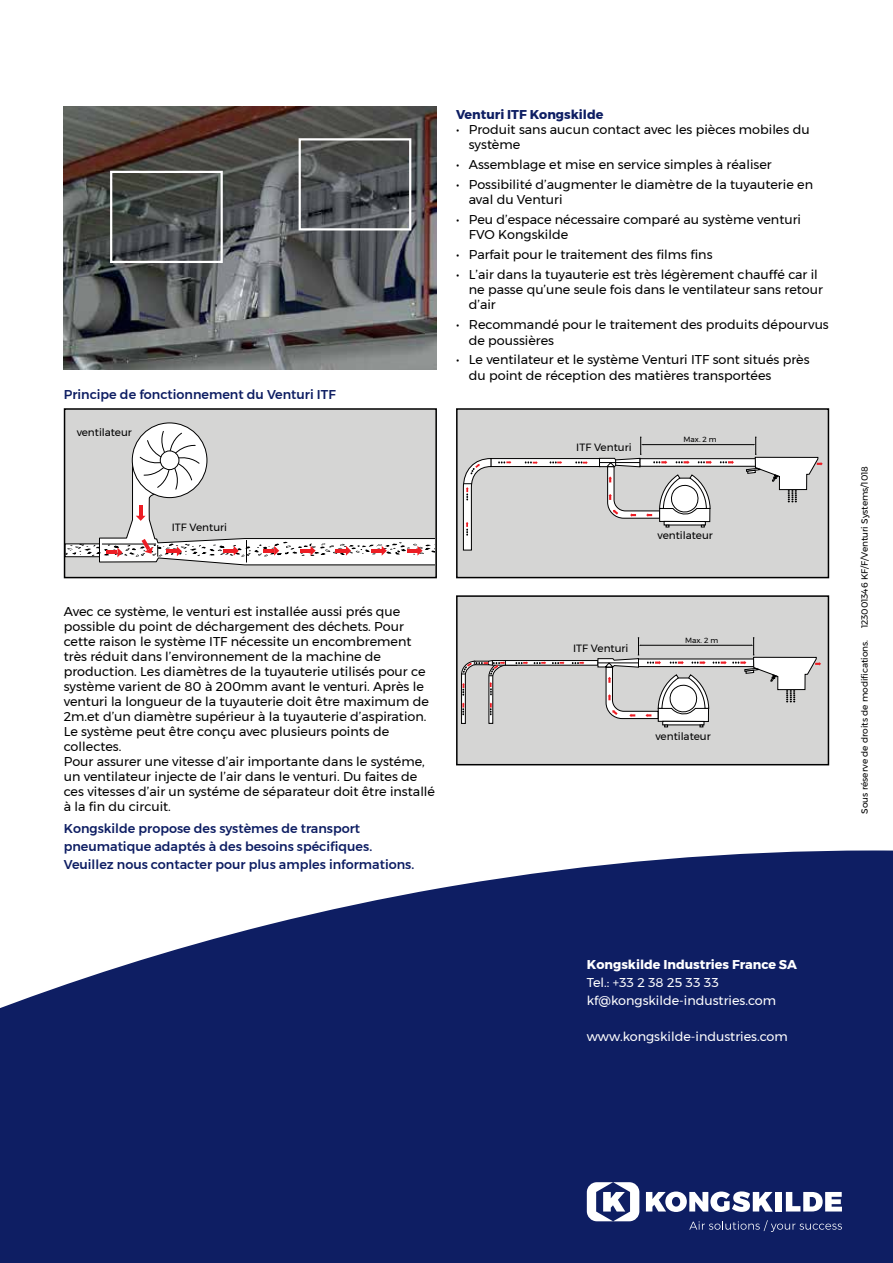
<style>
.page{position:relative;width:893px;height:1263px;background:#fff}
.page>*{position:absolute;margin:0;border:0;box-sizing:border-box;transform-origin:0 0}
.t1{font:12.75px/15px "Montserrat";color:#000}
.t2{font:500 12.75px/18px "Montserrat";color:#0e1e63}
.t3{font:12.75px/18px "Montserrat";color:#fff}
.t4{font:700 12.75px "Montserrat";color:#fff}
.t5{font:700 12.75px "Montserrat";color:#0e1e63}
.t6{font:10.5px "Montserrat";color:#000}
.t7{font:9px "Montserrat";letter-spacing:-.005em;color:#000}
.t8{font:300 7.8px "Helvetica";color:#000}
.t9{font:7.5px "Montserrat";color:#000}
</style>
<div class="page">
<svg style="left:0;top:850px;width:893px;height:413px;background:#2c3a76"></svg>
<svg style="left:646px;top:1191px;width:127px;height:21px"></svg>
<div style="left:775px;top:1192px;width:7px;height:19px;background:#fff"></div>
<svg style="left:786px;top:1192px;width:56px;height:19px"></svg>
<svg style="left:689px;top:1220px;width:153px;height:12px;background:#2d3b77"></svg>
<svg style="left:587px;top:1182px;width:52px;height:39px"></svg>
<img style="left:64px;top:106px;width:373px;height:264px">
<div style="left:110px;top:171px;width:113px;height:92px;border:2px solid #fff"></div>
<div style="left:299px;top:138px;width:112px;height:92px;border:2px solid #fff"></div>
<div style="left:65px;top:409px;width:371px;height:169px;background:#d5d5d4"></div>
<div style="left:64px;top:408px;width:373px;height:170px;border:2px solid #000"></div>
<div style="left:132px;top:423px;width:75px;height:75px;background:#fff;border-radius:50%"></div>
<svg style="left:66px;top:430px;width:369px;height:136px"></svg>
<div style="left:77px;top:426px;width:55px;height:16px;background:#d5d5d4"></div>
<div style="left:172px;top:521px;width:62px;height:15px;background:#d5d5d4"></div>
<div style="left:457px;top:409px;width:371px;height:169px;background:#d5d5d4"></div>
<div style="left:456px;top:408px;width:373px;height:170px;border:2px solid #000"></div>
<div style="left:457px;top:596px;width:371px;height:169px;background:#d5d5d4"></div>
<div style="left:456px;top:595px;width:373px;height:170px;border:2px solid #000"></div>
<div style="left:491px;top:459px;width:109px;height:7px;background:#fff"></div>
<div style="left:491px;top:458px;width:110px;height:9px;border:1px solid #000"></div>
<svg style="left:525px;top:461px;width:13px;height:3px"></svg>
<svg style="left:550px;top:461px;width:12px;height:3px"></svg>
<svg style="left:575px;top:461px;width:13px;height:3px"></svg>
<div style="left:640px;top:458px;width:116px;height:8px;background:#fff;border:1px solid #000"></div>
<svg style="left:720px;top:460px;width:14px;height:4px"></svg>
<hr style="left:643px;top:444px;width:111px;height:1px;background:#000">
<svg style="left:599px;top:437px;width:113px;height:90px"></svg>
<svg style="left:498px;top:461px;width:13px;height:3px"></svg>
<svg style="left:463px;top:458px;width:28px;height:92px"></svg>
<svg style="left:746px;top:437px;width:77px;height:65px"></svg>
<svg style="left:461px;top:637px;width:360px;height:90px"></svg>
<div style="left:576px;top:441px;width:62px;height:15px;background:#d5d5d4"></div>
<div style="left:573px;top:642px;width:62px;height:15px;background:#d5d5d4"></div>
<div style="left:684px;top:435px;width:33px;height:7px;background:#d5d5d4"></div>
<div style="left:685px;top:635px;width:33px;height:7px;background:#d5d5d4"></div>
<p class="t2" style="left:64px;top:386px;width:273px">Principe de fonctionnement du Venturi ITF</p>
<p class="t6" style="left:77px;top:425px;width:57px">ventilateur</p>
<p class="t5" style="left:456px;top:104px;width:149px">Venturi ITF Kongskilde</p>
<p class="t1" style="left:469px;top:122px;width:342px;text-indent:-13px">• Produit sans aucun contact avec les pièces mobiles du système</p>
<p class="t1" style="left:456px;top:157px;width:317px">• Assemblage et mise en service simples à réaliser</p>
<p class="t1" style="left:469px;top:177px;width:346px;text-indent:-13px">• Possibilité d’augmenter le diamètre de la tuyauterie en aval du Venturi</p>
<p class="t1" style="left:469px;top:212px;width:334px;text-indent:-13px">• Peu d’espace nécessaire comparé au système venturi<br>FVO Kongskilde</p>
<p class="t1" style="left:456px;top:247px;width:258px">• Parfait pour le traitement des films fins</p>
<p class="t1" style="left:469px;top:267px;width:356px;text-indent:-13px">• L’air dans la tuyauterie est très légèrement chauffé car il ne passe qu’une seule fois dans le ventilateur sans retour d’air</p>
<p class="t1" style="left:469px;top:317px;width:361px;text-indent:-13px">• Recommandé pour le traitement des produits dépourvus de poussières</p>
<p class="t1" style="left:469px;top:352px;width:342px;text-indent:-13px">• Le ventilateur et le système Venturi ITF sont situés près du point de réception des matières transportées</p>
<p class="t6" style="left:576px;top:440px;width:57px">ITF Venturi</p>
<p class="t8" style="left:599px;top:445px;width:36px">ITF Venturi</p>
<p class="t9" style="left:684px;top:434px;width:35px">Max. 2 m</p>
<p class="t8" style="left:688px;top:435px;width:29px">Max 2 m</p>
<p class="t6" style="left:172px;top:519px;width:57px">ITF Venturi</p>
<p class="t1" style="left:64px;top:604px;width:373px">Avec ce système, le venturi est installée aussi prés que possible du point de déchargement des déchets. Pour cette raison le système ITF nécessite un encombrement très réduit dans l’environnement de la machine de production. Les diamètres de la tuyauterie utilisés pour ce système varient de 80 à 200mm avant le venturi. Après le venturi la longueur de la tuyauterie doit être maximum de 2m.et d’un diamètre supérieur à la tuyauterie d’aspiration.<br>Le système peut être conçu avec plusieurs points de collectes.<br>Pour assurer une vitesse d’air importante dans le systéme, un ventilateur injecte de l’air dans le venturi. Du faites de ces vitesses d’air un systéme de séparateur doit être installé à la fin du circuit.</p>
<p class="t2" style="left:64px;top:819px;width:352px">Kongskilde propose des systèmes de transport pneumatique adaptés à des besoins spécifiques.<br>Veuillez nous contacter pour plus amples informations.</p>
<p class="t8" style="left:675px;top:528px;width:24px">Blower</p>
<p class="t6" style="left:658px;top:527px;width:57px">ventilateur</p>
<p class="t6" style="left:573px;top:640px;width:57px">ITF Venturi</p>
<p class="t8" style="left:597px;top:646px;width:36px">ITF Venturi</p>
<p class="t9" style="left:685px;top:634px;width:35px">Max. 2 m</p>
<p class="t8" style="left:686px;top:635px;width:29px">Max 2 m</p>
<p class="t6" style="left:655px;top:728px;width:57px">ventilateur</p>
<p class="t8" style="left:673px;top:730px;width:24px">Blower</p>
<p class="t7" style="left:858px;top:628px;width:164px;rotate:-90deg">123001346 KF/F/Venturi Systems/1018</p>
<p class="t7" style="left:858px;top:813px;width:175px;rotate:-90deg">Sous réserve de droits de modifications.</p>
<p class="t4" style="left:587px;top:954px;width:212px">Kongskilde Industries France SA</p>
<p class="t3" style="left:587px;top:973px;width:191px">Tel.: +33 2 38 25 33 33 kf@kongskilde-industries.com</p>
<p class="t3" style="left:587px;top:1027px;width:202px">www.kongskilde-industries.com</p>
</div>
